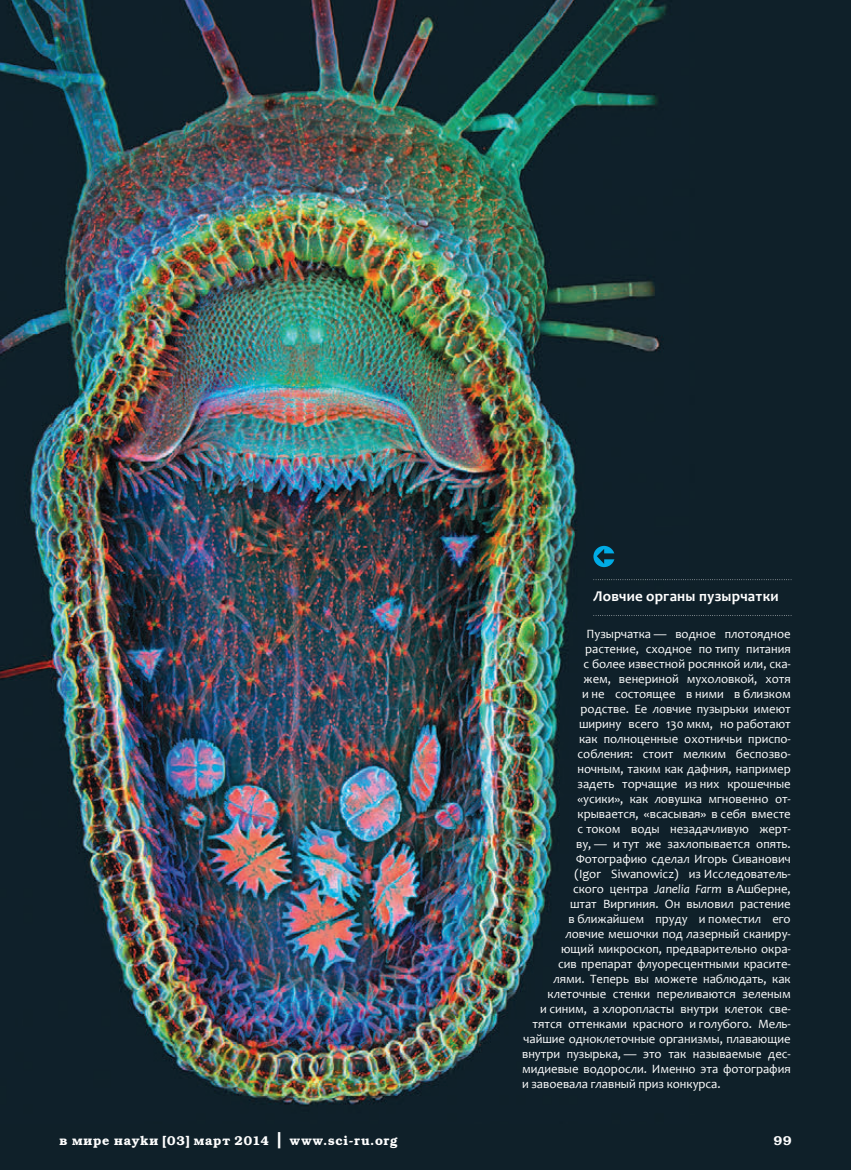
<style>
.page{position:relative;width:851px;height:1170px;background:#fff}
.page>*{position:absolute;margin:0;border:0;box-sizing:border-box;transform-origin:0 0}
.t1{font:700 15px "Candara";letter-spacing:.01em;color:#fff}
.t2{font:12.75px "Candara";letter-spacing:-.005em;color:#fff}
.t3{font:600 12.75px "Bookman C";letter-spacing:.065em;color:#fff}
.s1{font-style:italic}
.s2{font-size:19.2px}
</style>
<div class="page">
<div style="left:0;top:0;width:850px;height:1169px;background:#0f2029"></div>
<img style="left:0;top:0;width:693px;height:1106px">
<svg style="left:593px;top:579px;width:198px;height:1px"></svg>
<svg style="left:593px;top:615px;width:198px;height:1px"></svg>
<div style="left:593px;top:546px;width:21px;height:21px;background:#00abe5;border-radius:50%"></div>
<svg style="left:596px;top:549px;width:19px;height:15px"></svg>
<p class="t1" style="left:593px;top:587px;width:187px">ловчие органы пузырчатки</p>
<p class="t2" style="left:586px;top:625px;width:206px">Пузырчатка — водное плотоядное</p>
<p class="t2" style="left:585px;top:640px;width:207px">растение, сходное по типу питания</p>
<p class="t2" style="left:583px;top:655px;width:209px">с более известной росянкой или, ска-</p>
<p class="t2" style="left:583px;top:670px;width:209px">жем, венериной мухоловкой, хотя</p>
<p class="t2" style="left:582px;top:685px;width:210px">и не состоящее в ними в близком</p>
<p class="t2" style="left:580px;top:700px;width:212px">родстве. Ее ловчие пузырьки имеют</p>
<p class="t2" style="left:579px;top:715px;width:213px">ширину всего 130 мкм, но работают</p>
<p class="t2" style="left:579px;top:730px;width:213px">как полноценные охотничьи приспо-</p>
<p class="t2" style="left:577px;top:745px;width:215px">собления: стоит мелким беспозво-</p>
<p class="t2" style="left:577px;top:760px;width:215px">ночным, таким как дафния, например</p>
<p class="t2" style="left:577px;top:775px;width:215px">задеть торчащие из них крошечные</p>
<p class="t2" style="left:577px;top:790px;width:215px">«усики», как ловушка мгновенно от-</p>
<p class="t2" style="left:577px;top:805px;width:215px">крывается, «всасывая» в себя вместе</p>
<p class="t2" style="left:577px;top:820px;width:215px">с током воды незадачливую жерт-</p>
<p class="t2" style="left:576px;top:835px;width:216px">ву, — и тут же захлопывается опять.</p>
<p class="t2" style="left:576px;top:850px;width:216px">Фотографию сделал Игорь Сиванович</p>
<p class="t2" style="left:574px;top:865px;width:218px">(Igor Siwanowicz) из Исследователь-</p>
<p class="t2" style="left:573px;top:880px;width:219px">ского центра <span class="s1">Janelia Farm</span> в Ашберне,</p>
<p class="t2" style="left:570px;top:895px;width:222px">штат Виргиния. Он выловил растение</p>
<p class="t2" style="left:568px;top:910px;width:224px">в ближайшем пруду и поместил его</p>
<p class="t2" style="left:565px;top:925px;width:227px">ловчие мешочки под лазерный сканиру-</p>
<p class="t2" style="left:561px;top:940px;width:231px">ющий микроскоп, предварительно окра-</p>
<p class="t2" style="left:558px;top:955px;width:234px">сив препарат флуоресцентными красите-</p>
<p class="t2" style="left:553px;top:970px;width:239px">лями. Теперь вы можете наблюдать, как</p>
<p class="t2" style="left:547px;top:985px;width:244px">клеточные стенки переливаются зеленым</p>
<p class="t2" style="left:540px;top:1000px;width:252px">и синим, а хлоропласты внутри клеток све-</p>
<p class="t2" style="left:532px;top:1015px;width:260px">тятся оттенками красного и голубого. Мель-</p>
<p class="t2" style="left:523px;top:1030px;width:269px">чайшие одноклеточные организмы, плавающие</p>
<p class="t2" style="left:522px;top:1045px;width:270px">внутри пузырька, — это так называемые дес-</p>
<p class="t2" style="left:522px;top:1060px;width:270px">мидиевые водоросли. Именно эта фотография</p>
<p class="t2" style="left:522px;top:1075px;width:200px">и завоевала главный приз конкурса.</p>
<p class="t3" style="left:60px;top:1132px;width:339px">в мире науkи [03] март 2014 <span class="s2">|</span> www.sci-ru.org</p>
<p class="t3" style="left:773px;top:1132px;width:19px">99</p>
</div>
